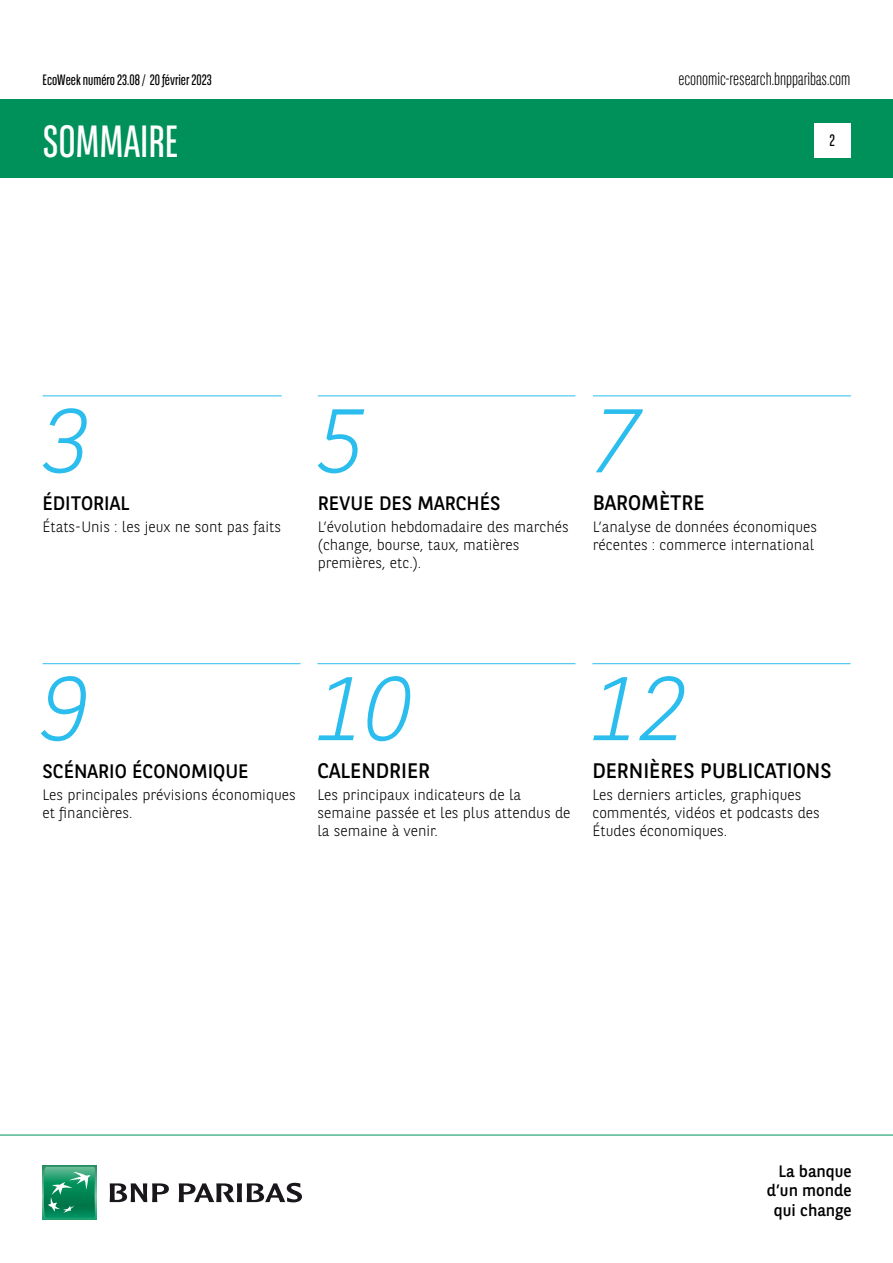
<style>
.page{position:relative;width:893px;height:1263px;background:#fff}
.page>*{position:absolute;margin:0;border:0;box-sizing:border-box;transform-origin:0 0}
.t1{font:italic 300 90px "BNPP Sans";color:#2abdee}
.t2{font:45px "BNPP Sans Condensed";color:#fff}
.t3{font:21px "BNPP Sans";color:#000}
.t4{font:19.5px "BNPP Sans";color:#000}
.t5{font:300 18px "BNPP Sans Condensed";color:#000}
.t6{font:16.5px/19.8px "BNPP Sans";color:#000;text-align:right}
.t7{font:16.5px "BNPP Sans Condensed";color:#000}
.t8{font:300 15px/18px "BNPP Sans";color:#000}
.t9{font:15px "BNPP Sans Condensed";color:#000}
</style>
<div class="page">
<div style="left:1px;top:99px;width:892px;height:78px;background:#00915b"></div>
<svg style="left:43px;top:1166px;width:53px;height:53px"></svg>
<svg style="left:44px;top:1167px;width:51px;height:51px;background:#26996e"></svg>
<svg style="left:110px;top:1183px;width:59px;height:19px"></svg>
<svg style="left:179px;top:1183px;width:123px;height:19px"></svg>
<hr style="left:0;top:1135px;width:893px;height:1px;background:#00915b">
<div style="left:814px;top:123px;width:36px;height:34px;background:#fff"></div>
<hr style="left:42px;top:395px;width:240px;height:1px;background:#2abdee">
<hr style="left:42px;top:663px;width:258px;height:1px;background:#2abdee">
<hr style="left:317px;top:663px;width:258px;height:1px;background:#2abdee">
<hr style="left:592px;top:663px;width:258px;height:1px;background:#2abdee">
<hr style="left:318px;top:395px;width:257px;height:1px;background:#2abdee">
<hr style="left:593px;top:395px;width:258px;height:1px;background:#2abdee">
<p class="t9" style="left:43px;top:70px;width:171px">EcoWeek numéro 23.08 / 20 février 2023</p>
<p class="t5" style="left:678px;top:67px;width:174px">economic-research.bnpparibas.com</p>
<h2 class="t2" style="left:43px;top:113px;width:137px">SOMMAIRE</h2>
<p class="t7" style="left:829px;top:130px;width:7px">2</p>
<h1 class="t1" style="left:42px;top:379px;width:49px">3</h1>
<h3 class="t4" style="left:42px;top:490px;width:88px">ÉDITORIAL</h3>
<p class="t8" style="left:42px;top:517px;width:240px">États-Unis : les jeux ne sont pas faits</p>
<h1 class="t1" style="left:318px;top:379px;width:49px">5</h1>
<h3 class="t4" style="left:318px;top:490px;width:184px">REVUE DES MARCHÉS</h3>
<p class="t8" style="left:318px;top:517px;width:252px">L’évolution hebdomadaire des marchés (change, bourse, taux, matières premières, etc.).</p>
<h1 class="t1" style="left:593px;top:379px;width:49px">7</h1>
<h3 class="t3" style="left:593px;top:488px;width:113px">BAROMÈTRE</h3>
<p class="t8" style="left:593px;top:517px;width:226px">L’analyse de données économiques récentes : commerce international</p>
<h1 class="t1" style="left:42px;top:647px;width:49px">9</h1>
<h3 class="t4" style="left:42px;top:757px;width:207px">SCÉNARIO ÉCONOMIQUE</h3>
<p class="t8" style="left:42px;top:785px;width:255px">Les principales prévisions économiques et financières.</p>
<h1 class="t1" style="left:317px;top:647px;width:97px">10</h1>
<h3 class="t3" style="left:317px;top:756px;width:114px">CALENDRIER</h3>
<p class="t8" style="left:317px;top:785px;width:255px">Les principaux indicateurs de la semaine passée et les plus attendus de la semaine à venir.</p>
<h1 class="t1" style="left:592px;top:647px;width:97px">12</h1>
<h3 class="t3" style="left:592px;top:756px;width:241px">DERNIÈRES PUBLICATIONS</h3>
<p class="t8" style="left:592px;top:785px;width:229px">Les derniers articles, graphiques commentés, vidéos et podcasts des<br>Études économiques.</p>
<p class="t6" style="left:767px;top:1160px;width:86px">La banque d’un monde qui change</p>
</div>
